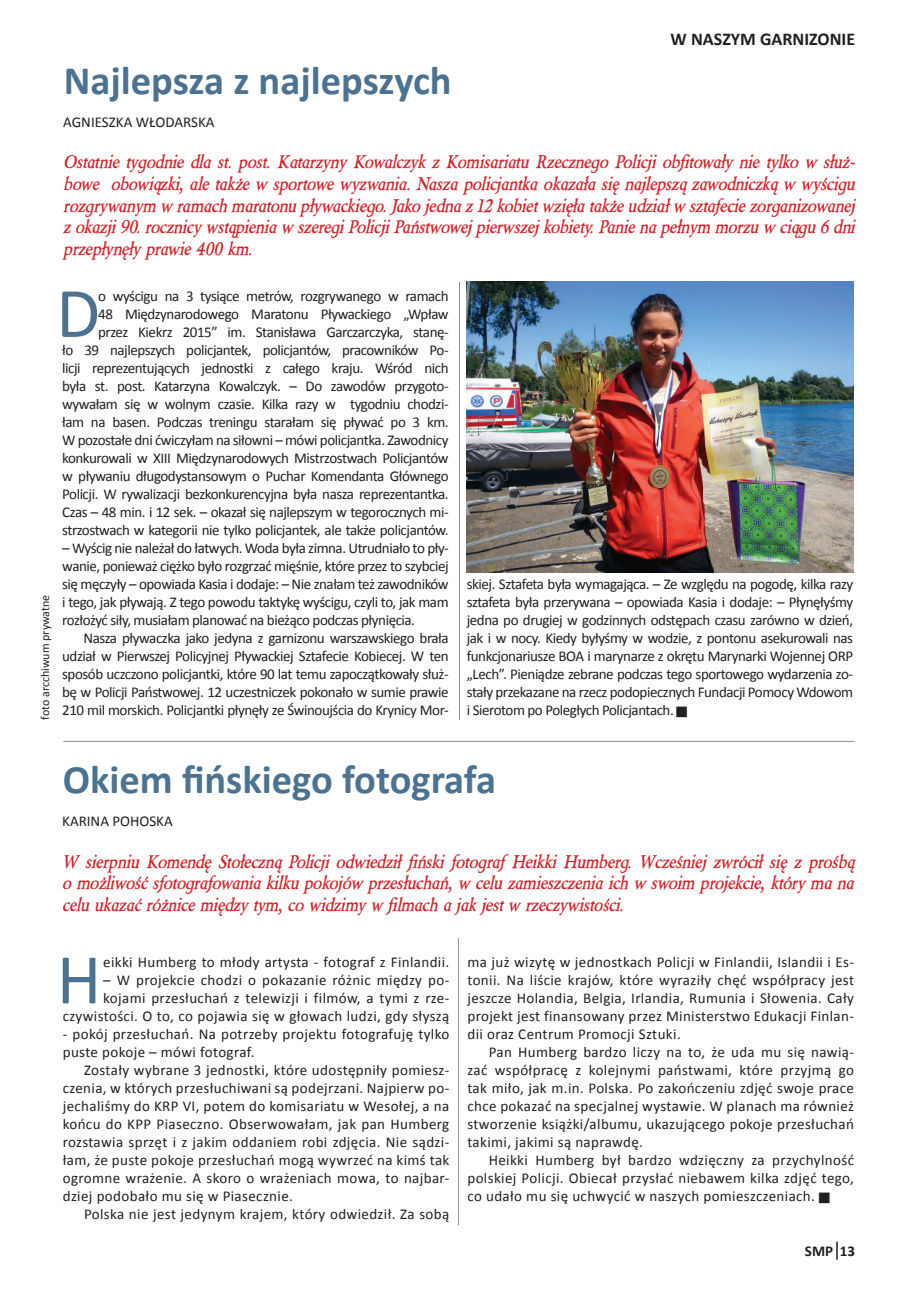
<style>
.page{position:relative;width:919px;height:1289px;background:#fff}
.page>*{position:absolute;margin:0;border:0;box-sizing:border-box;transform-origin:0 0}
.t1{font:71.7px "Calibri";color:#4b7391}
.t2{font:700 40.5px "Calibri";color:#4b7391}
.t3{font:italic 700 18px/21.6px "Berylium";color:#d1232a;text-align:justify}
.t4{font:700 18px "Calibri";color:#231f20}
.t5{font:15px/18px "Calibri";letter-spacing:-.03em;color:#231f20;text-align:justify}
.t6{font:15px/18px "Calibri";letter-spacing:.025em;color:#231f20;text-align:right}
.t7{font:15px "Calibri";color:#231f20}
.t8{font:700 15px "Calibri";color:#231f20}
.t9{font:12px "Calibri";color:#231f20}
</style>
<div class="page">
<svg style="left:836px;top:1241px;width:1px;height:18px"></svg>
<hr style="left:63px;top:741px;width:791px;height:1px;background:#231f20">
<hr style="left:458px;top:938px;width:1px;height:287px;background:#231f20">
<hr style="left:459px;top:282px;width:1px;height:438px;background:#231f20">
<img style="left:466px;top:282px;width:387px;height:290px">
<h2 class="t2" style="left:64px;top:55px;width:389px">Najlepsza z najlepszych</h2>
<p class="t7" style="left:63px;top:113px;width:153px">AGNIESZKA WŁODARSKA</p>
<p class="t4" style="left:670px;top:28px;width:186px">W NASZYM GARNIZONIE</p>
<p class="t3" style="left:63px;top:152px;width:793px">Ostatnie tygodnie dla st. post. Katarzyny Kowalczyk z Komisariatu Rzecznego Policji obfitowały nie tylko w służ&shy;bowe obowiązki, ale także w sportowe wyzwania. Nasza policjantka okazała się najlepszą zawodniczką w wyścigu rozgrywanym w ramach maratonu pływackiego. Jako jedna z 12 kobiet wzięła także udział w sztafecie zorganizowanej z okazji 90. rocznicy wstąpienia w szeregi Policji Państwowej pierwszej kobiety. Panie na pełnym morzu w ciągu 6 dni przepłynęły prawie 400 km.</p>
<p class="t9" style="left:38px;top:720px;width:127px;rotate:-90deg">foto arcchiwum prywatne</p>
<p class="t5" style="left:62px;top:287px;width:388px;text-align:right">o wyścigu na 3 tysiące metrów, rozgrywanego w ramach<br>48 Międzynarodowego Maratonu Pływackiego „Wpław<br>przez Kiekrz 2015” im. Stanisława Garczarczyka, stanę-<br>ło 39 najlepszych policjantek, policjantów, pracowników Po&shy;licji reprezentujących jednostki z całego kraju. Wśród nich była st. post. Katarzyna Kowalczyk. – Do zawodów przygoto&shy;wywałam się w wolnym czasie. Kilka razy w tygodniu chodzi&shy;łam na basen. Podczas treningu starałam się pływać po 3 km.<br>W pozostałe dni ćwiczyłam na siłowni – mówi policjantka. Zawodnicy konkurowali w XIII Międzynarodowych Mistrzostwach Policjantów w pływaniu długodystansowym o Puchar Komendanta Głównego Policji. W rywalizacji bezkonkurencyjna była nasza reprezentantka.<br>Czas – 48 min. i 12 sek. – okazał się najlepszym w tegorocznych mi&shy;strzostwach w kategorii nie tylko policjantek, ale także policjantów.</p>
<p class="t5" style="left:62px;top:539px;width:388px">– Wyścig nie należał do łatwych. Woda była zimna. Utrudniało to pły&shy;wanie, ponieważ ciężko było rozgrzać mięśnie, które przez to szybciej się męczyły – opowiada Kasia i dodaje: – Nie znałam też zawodników i tego, jak pływają. Z tego powodu taktykę wyścigu, czyli to, jak mam rozłożyć siły, musiałam planować na bieżąco podczas płynięcia.</p>
<p class="t5" style="left:62px;top:629px;width:388px;text-indent:21px">Nasza pływaczka jako jedyna z garnizonu warszawskiego brała udział w Pierwszej Policyjnej Pływackiej Sztafecie Kobiecej. W ten sposób uczczono policjantki, które 90 lat temu zapoczątkowały służ&shy;bę w Policji Państwowej. 12 uczestniczek pokonało w sumie prawie 210 mil morskich. Policjantki płynęły ze Świnoujścia do Krynicy Mor-</p>
<h1 class="t1" style="left:56px;top:268px;width:46px">D</h1>
<p class="t5" style="left:466px;top:575px;width:388px">skiej. Sztafeta była wymagająca. – Ze względu na pogodę, kilka razy sztafeta była przerywana – opowiada Kasia i dodaje: – Płynęłyśmy jedna po drugiej w godzinnych odstępach czasu zarówno w dzień, jak i w nocy. Kiedy byłyśmy w wodzie, z pontonu asekurowali nas funkcjonariusze BOA i marynarze z okrętu Marynarki Wojennej ORP „Lech”. Pieniądze zebrane podczas tego sportowego wydarzenia zo&shy;stały przekazane na rzecz podopiecznych Fundacji Pomocy Wdowom i Sierotom po Poległych Policjantach.</p>
<h2 class="t2" style="left:63px;top:754px;width:435px">Okiem fińskiego fotografa</h2>
<p class="t7" style="left:62px;top:811px;width:112px">KARINA POHOSKA</p>
<p class="t3" style="left:62px;top:851px;width:792px">W sierpniu Komendę Stołeczną Policji odwiedził fiński fotograf Heikki Humberg. Wcześniej zwrócił się z prośbą o możliwość sfotografowania kilku pokojów przesłuchań, w celu zamieszczenia ich w swoim projekcie, który ma na celu ukazać różnice między tym, co widzimy w filmach a jak jest w rzeczywistości.</p>
<h1 class="t1" style="left:57px;top:934px;width:46px">H</h1>
<p class="t6" style="left:103px;top:953px;width:347px">eikki Humberg to młody artysta - fotograf z Finlandii.</p>
<p class="t6" style="left:63px;top:971px;width:388px">– W projekcie chodzi o pokazanie różnic między po&shy;kojami przesłuchań z telewizji i filmów, a tymi z rze&shy;czywistości. O to, co pojawia się w głowach ludzi, gdy słyszą</p>
<p class="t6" style="left:63px;top:1025px;width:388px;text-align:left">- pokój przesłuchań. Na potrzeby projektu fotografuję tylko puste pokoje – mówi fotograf.</p>
<p class="t5" style="left:63px;top:1061px;width:388px;text-indent:21px">Zostały wybrane 3 jednostki, które udostępniły pomiesz&shy;czenia, w których przesłuchiwani są podejrzani. Najpierw po&shy;jechaliśmy do KRP VI, potem do komisariatu w Wesołej, a na końcu do KPP Piaseczno. Obserwowałam, jak pan Humberg rozstawia sprzęt i z jakim oddaniem robi zdjęcia. Nie sądzi&shy;łam, że puste pokoje przesłuchań mogą wywrzeć na kimś tak ogromne wrażenie. A skoro o wrażeniach mowa, to najbar&shy;dziej podobało mu się w Piasecznie.</p>
<p class="t6" style="left:84px;top:1205px;width:367px">Polska nie jest jedynym krajem, który odwiedził. Za sobą</p>
<p class="t5" style="left:467px;top:953px;width:388px">ma już wizytę w jednostkach Policji w Finlandii, Islandii i Es&shy;tonii. Na liście krajów, które wyraziły chęć współpracy jest jeszcze Holandia, Belgia, Irlandia, Rumunia i Słowenia. Cały projekt jest finansowany przez Ministerstwo Edukacji Finlan&shy;dii oraz Centrum Promocji Sztuki.</p>
<p class="t5" style="left:467px;top:1043px;width:388px;text-indent:21px">Pan Humberg bardzo liczy na to, że uda mu się nawią&shy;zać współpracę z kolejnymi państwami, które przyjmą go tak miło, jak m.in. Polska. Po zakończeniu zdjęć swoje prace chce pokazać na specjalnej wystawie. W planach ma również stworzenie książki/albumu, ukazującego pokoje przesłuchań takimi, jakimi są naprawdę.</p>
<p class="t5" style="left:467px;top:1151px;width:388px;text-indent:21px">Heikki Humberg był bardzo wdzięczny za przychylność polskiej Policji. Obiecał przysłać niebawem kilka zdjęć tego, co udało mu się uchwycić w naszych pomieszczeniach.</p>
<p class="t8" style="left:804px;top:1241px;width:52px">SMP 13</p>
</div>
